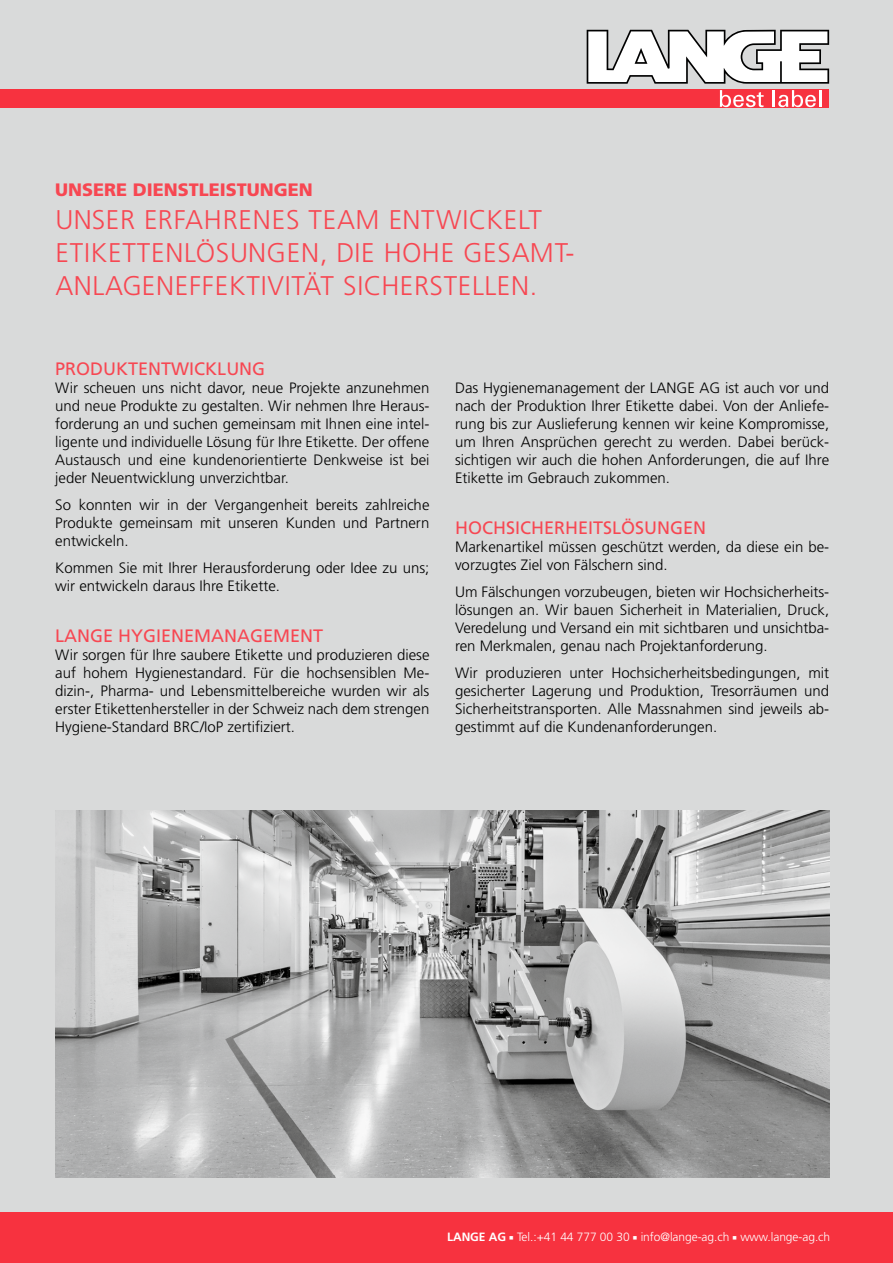
<style>
.page{position:relative;width:893px;height:1263px;background:#d9dada}
.page>*{position:absolute;margin:0;border:0;box-sizing:border-box;transform-origin:0 0}
.t1{font:300 27px/33px "Frutiger LT Std";letter-spacing:.03em;color:#f74752}
.t2{font:18px "Frutiger LT Std";color:#f74752}
.t3{font:900 18px "Frutiger LT Std";color:#f74752}
.t4{font:300 15px/18px "Frutiger LT Std";color:#000;text-align:justify}
.t5{font:300 12px "Frutiger LT Std";letter-spacing:-.005em;color:#fff}
.s1{font-weight:700}
</style>
<div class="page">
<svg style="left:587px;top:30px;width:242px;height:54px"></svg>
<div style="left:0;top:89px;width:829px;height:19px;background:#f7323f"></div>
<svg style="left:720px;top:90px;width:44px;height:17px"></svg>
<svg style="left:773px;top:90px;width:48px;height:17px"></svg>
<div style="left:0;top:1212px;width:893px;height:51px;background:#f7323f"></div>
<img style="left:55px;top:810px;width:774px;height:368px">
<p class="t3" style="left:55px;top:179px;width:259px">UNSERE DIENSTLEISTUNGEN</p>
<h1 class="t1" style="left:55px;top:204px;width:521px">UNSER ERFAHRENES TEAM ENTWICKELT<br>ETIKETTENLÖSUNGEN, DIE HOHE GESAMT-<br>ANLAGENEFFEKTIVITÄT SICHERSTELLEN.</h1>
<p class="t2" style="left:55px;top:358px;width:212px">PRODUKTENTWICKLUNG</p>
<p class="t4" style="left:55px;top:379px;width:376px">Wir scheuen uns nicht davor, neue Projekte anzunehmen und neue Produkte zu gestalten. Wir nehmen Ihre Heraus&shy;forderung an und suchen gemeinsam mit Ihnen eine intel&shy;ligente und individuelle Lösung für Ihre Etikette. Der offene Austausch und eine kundenorientierte Denkweise ist bei jeder Neuentwicklung unverzichtbar.</p>
<p class="t4" style="left:55px;top:496px;width:376px">So konnten wir in der Vergangenheit bereits zahlreiche Produkte gemeinsam mit unseren Kunden und Partnern entwickeln.</p>
<p class="t4" style="left:55px;top:559px;width:376px">Kommen Sie mit Ihrer Herausforderung oder Idee zu uns; wir entwickeln daraus Ihre Etikette.</p>
<p class="t2" style="left:55px;top:625px;width:270px">LANGE HYGIENEMANAGEMENT</p>
<p class="t4" style="left:55px;top:646px;width:376px">Wir sorgen für Ihre saubere Etikette und produzieren diese auf hohem Hygienestandard. Für die hochsensiblen Me&shy;dizin-, Pharma- und Lebensmittelbereiche wurden wir als erster Etikettenhersteller in der Schweiz nach dem strengen Hygiene-Standard BRC/IoP zertifiziert.</p>
<p class="t4" style="left:455px;top:379px;width:376px">Das Hygienemanagement der LANGE AG ist auch vor und nach der Produktion Ihrer Etikette dabei. Von der Anliefe&shy;rung bis zur Auslieferung kennen wir keine Kompromisse, um Ihren Ansprüchen gerecht zu werden. Dabei berück&shy;sichtigen wir auch die hohen Anforderungen, die auf Ihre Etikette im Gebrauch zukommen.</p>
<p class="t2" style="left:455px;top:517px;width:253px">HOCHSICHERHEITSLÖSUNGEN</p>
<p class="t4" style="left:455px;top:538px;width:376px">Markenartikel müssen geschützt werden, da diese ein be&shy;vorzugtes Ziel von Fälschern sind.</p>
<p class="t4" style="left:455px;top:583px;width:376px">Um Fälschungen vorzubeugen, bieten wir Hochsicherheits&shy;lösungen an. Wir bauen Sicherheit in Materialien, Druck, Veredelung und Versand ein mit sichtbaren und unsichtba&shy;ren Merkmalen, genau nach Projektanforderung.</p>
<p class="t4" style="left:455px;top:664px;width:376px">Wir produzieren unter Hochsicherheitsbedingungen, mit gesicherter Lagerung und Produktion, Tresorräumen und Sicherheitstransporten. Alle Massnahmen sind jeweils ab&shy;gestimmt auf die Kundenanforderungen.</p>
<p class="t5" style="left:447px;top:1230px;width:385px"><span class="s1">LANGE AG</span> ■ Tel.:+41 44 777 00 30 ■ info@lange-ag.ch ■ www.lange-ag.ch</p>
</div>
